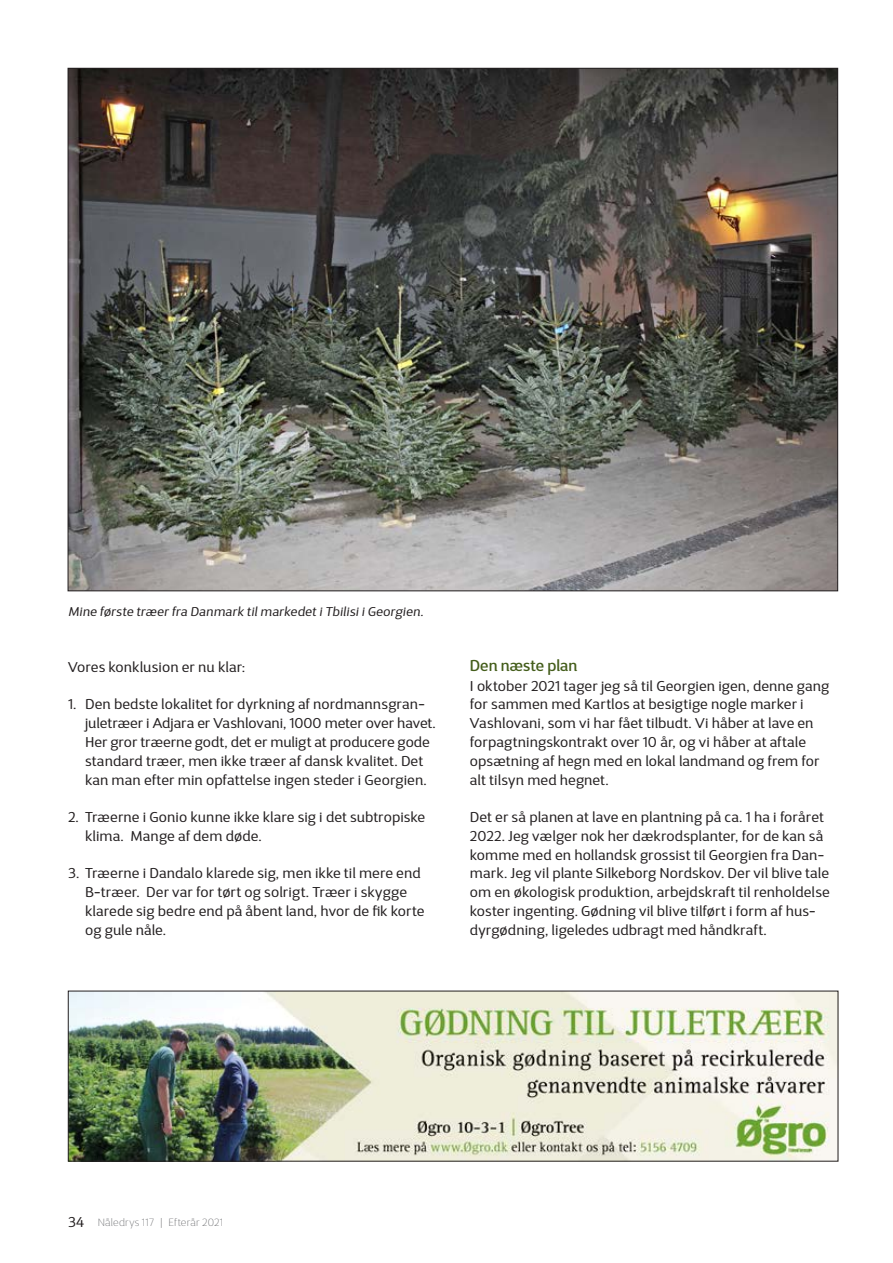
<style>
.page{position:relative;width:893px;height:1263px;background:#fff}
.page>*{position:absolute;margin:0;border:0;box-sizing:border-box;transform-origin:0 0}
.t1{font:500 15.75px "D Sari";letter-spacing:.005em;color:#445d1b}
.t2{font:14.25px/18.8px "D Sari";letter-spacing:.01em;color:#231f20}
.t3{font:italic 12.75px "D Sari";letter-spacing:.015em;color:#231f20}
.t4{font:100 10.5px "D Sari";letter-spacing:.02em;color:#6c6d70}
.s1{font-weight:400;font-size:14.25px;color:#231f20}
</style>
<div class="page">
<img style="left:70px;top:70px;width:766px;height:519px">
<img style="left:70px;top:993px;width:766px;height:166px">
<div style="left:68px;top:991px;width:770px;height:170px;border:1px solid #231f20"></div>
<p class="t3" style="left:68px;top:603px;width:357px">Mine første træer fra Danmark til markedet i Tbilisi i Georgien.</p>
<p class="t2" style="left:68px;top:657px;width:179px">Vores konklusion er nu klar:</p>
<p class="t2" style="left:85px;top:695px;width:352px;text-indent:-17px">1. Den bedste lokalitet for dyrkning af nordmannsgran&shy;juletræer i Adjara er Vashlovani, 1000 meter over havet.<br>Her gror træerne godt, det er muligt at producere gode standard træer, men ikke træer af dansk kvalitet. Det kan man efter min opfattelse ingen steder i Georgien.</p>
<p class="t2" style="left:85px;top:807px;width:341px;text-indent:-17px">2. Træerne i Gonio kunne ikke klare sig i det subtropiske klima. Mange af dem døde.</p>
<p class="t2" style="left:85px;top:864px;width:341px;text-indent:-17px">3. Træerne i Dandalo klarede sig, men ikke til mere end B-træer. Der var for tørt og solrigt. Træer i skygge klarede sig bedre end på åbent land, hvor de fik korte og gule nåle.</p>
<p class="t1" style="left:470px;top:655px;width:109px">Den næste plan</p>
<p class="t2" style="left:470px;top:676px;width:361px">I oktober 2021 tager jeg så til Georgien igen, denne gang for sammen med Kartlos at besigtige nogle marker i Vashlovani, som vi har fået tilbudt. Vi håber at lave en forpagtningskontrakt over 10 år, og vi håber at aftale opsætning af hegn med en lokal landmand og frem for alt tilsyn med hegnet.</p>
<p class="t2" style="left:470px;top:807px;width:361px">Det er så planen at lave en plantning på ca. 1 ha i foråret 2022. Jeg vælger nok her dækrodsplanter, for de kan så komme med en hollandsk grossist til Georgien fra Dan&shy;mark. Jeg vil plante Silkeborg Nordskov. Der vil blive tale om en økologisk produktion, arbejdskraft til renholdelse koster ingenting. Gødning vil blive tilført i form af hus&shy;dyrgødning, ligeledes udbragt med håndkraft.</p>
<p class="t4" style="left:68px;top:1216px;width:156px"><span class="s1">34</span> Nåledrys 117 | Efterår 2021</p>
</div>
